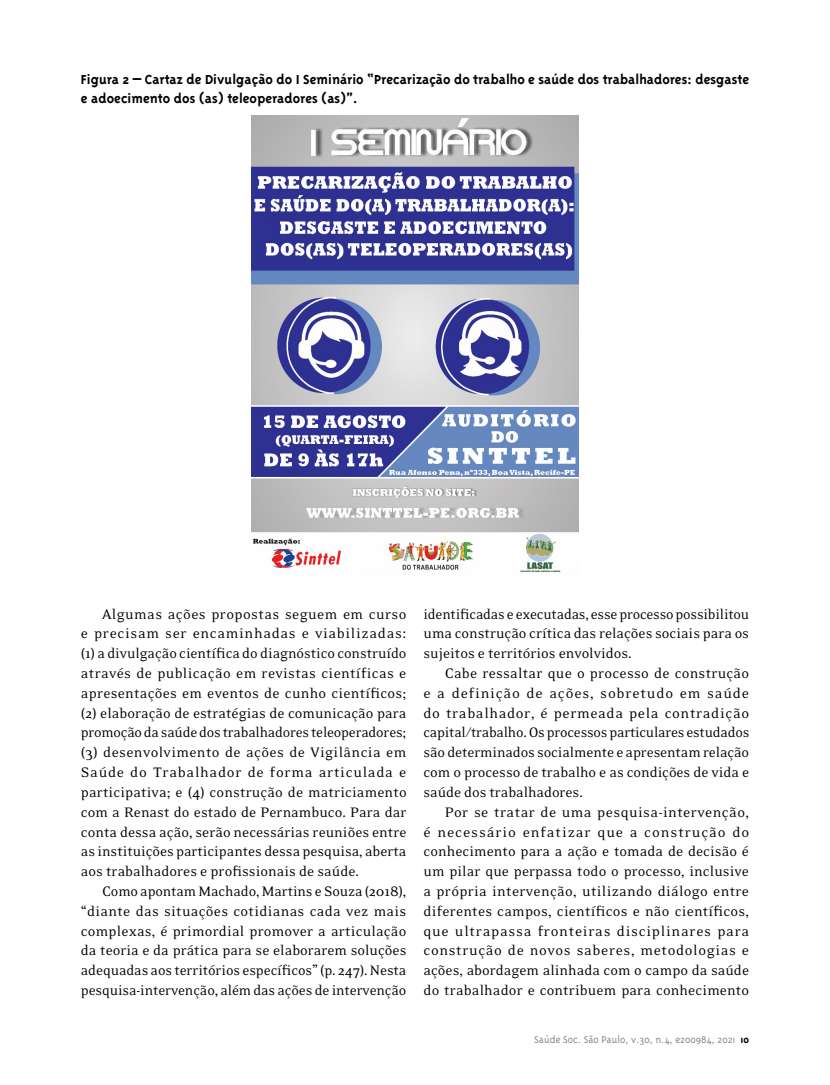
<style>
.page{position:relative;width:830px;height:1085px;background:#fff}
.page>*{position:absolute;margin:0;border:0;box-sizing:border-box;transform-origin:0 0}
.TEXTO{font:15.75px/19.8px "Eidetic Neo";color:#000;text-align:justify}
.Titulo_tabela-figura{font:700 15px/19.8px "Triplex";color:#000}
.t1{font:300 11.25px "Triplex";color:#878787}
.s1{font-weight:700;color:#000}
</style>
<div class="page">
<img style="left:251px;top:115px;width:327px;height:458px">
<p class="Titulo_tabela-figura" style="left:81px;top:69px;width:669px">Figura 2 – Cartaz de Divulgação do I Seminário “Precarização do trabalho e saúde dos trabalhadores: desgaste e adoecimento dos (as) teleoperadores (as)”.</p>
<p class="TEXTO" style="left:81px;top:604px;width:327px;text-indent:21px">Algumas ações propostas seguem em curso e precisam ser encaminhadas e viabilizadas: (1) a divulgação científica do diagnóstico construído através de publicação em revistas científicas e apresentações em eventos de cunho científicos; (2) elaboração de estratégias de comunicação para promoção da saúde dos trabalhadores teleoperadores; (3) desenvolvimento de ações de Vigilância em Saúde do Trabalhador de forma articulada e participativa; e (4) construção de matriciamento com a Renast do estado de Pernambuco. Para dar conta dessa ação, serão necessárias reuniões entre as instituições participantes dessa pesquisa, aberta aos trabalhadores e profissionais de saúde.</p>
<p class="TEXTO" style="left:81px;top:881px;width:327px;text-indent:21px">Como apontam Machado, Martins e Souza (2018), “diante das situações cotidianas cada vez mais complexas, é primordial promover a articulação da teoria e da prática para se elaborarem soluções adequadas aos territórios específicos” (p. 247). Nesta pesquisa-intervenção, além das ações de intervenção</p>
<p class="TEXTO" style="left:423px;top:604px;width:327px">identificadas e executadas, esse processo possibilitou uma construção crítica das relações sociais para os sujeitos e territórios envolvidos.</p>
<p class="TEXTO" style="left:423px;top:663px;width:327px;text-indent:21px">Cabe ressaltar que o processo de construção e a definição de ações, sobretudo em saúde do trabalhador, é permeada pela contradição capital/trabalho. Os processos particulares estudados são determinados socialmente e apresentam relação com o processo de trabalho e as condições de vida e saúde dos trabalhadores.</p>
<p class="TEXTO" style="left:423px;top:802px;width:327px;text-indent:21px">Por se tratar de uma pesquisa-intervenção, é necessário enfatizar que a construção do conhecimento para a ação e tomada de decisão é um pilar que perpassa todo o processo, inclusive a própria intervenção, utilizando diálogo entre diferentes campos, científicos e não científicos, que ultrapassa fronteiras disciplinares para construção de novos saberes, metodologias e ações, abordagem alinhada com o campo da saúde do trabalhador e contribuem para conhecimento</p>
<p class="t1" style="left:534px;top:1033px;width:216px">Saúde Soc. São Paulo, v.30, n.4, e200984, 2021 <span class="s1">10</span></p>
</div>
